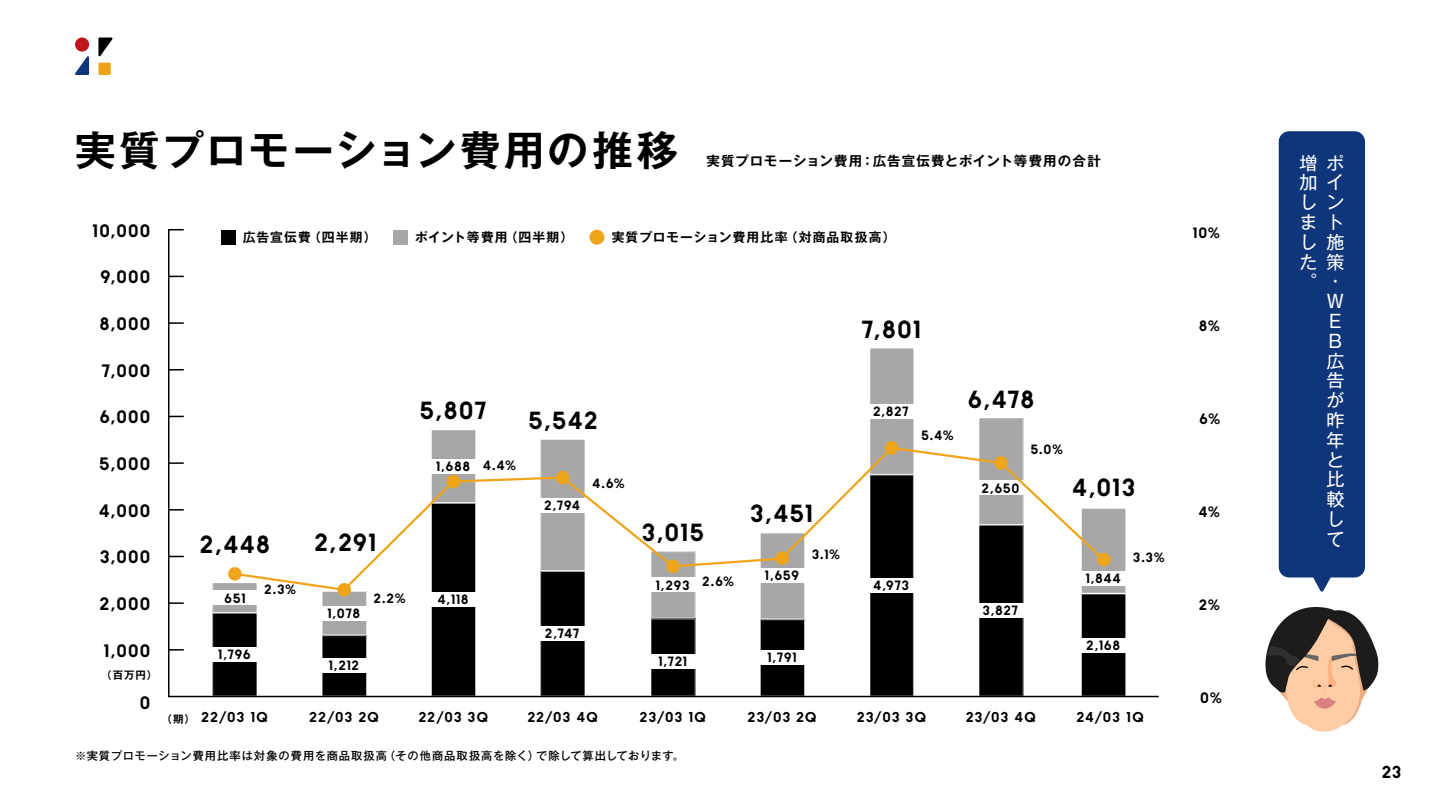
<style>
.page{position:relative;width:1440px;height:810px;background:#fff}
.page>*{position:absolute;margin:0;border:0;box-sizing:border-box;transform-origin:0 0}
.t1{font:700 41.25px "Gothic MB101 Pro De";letter-spacing:.06em;color:#000}
.t2{font:24.75px "ZOZO Gothic";letter-spacing:.075em;color:#000}
.t3{font:700 18px "ZOZO Gothic 005";letter-spacing:.105em;color:#000}
.t4{font:18px/19.8px "Gothic MB101 Pro";color:#fff;text-align:justify}
.t5{font:700 17.25px "ZOZO Gothic 005";color:#000}
.t6{font:15px "ZOZO Gothic";color:#000}
.t7{font:700 14.25px "ZOZO Gothic 005";letter-spacing:.105em;color:#000}
.t8{font:700 13.5px "Gothic MB101 Pro De";letter-spacing:.075em;color:#000}
.t9{font:13.42px "ZOZO Gothic";letter-spacing:.075em;color:#000}
.t10{font:700 12.83px "Gothic MB101 Pro De";letter-spacing:.085em;color:#000}
.t11{font:500 11.25px "Gothic MB101 Pro";letter-spacing:.075em;color:#000}
.t12{font:700 10.5px "Gothic MB101 Pro De";color:#000}
</style>
<div class="page">
<svg style="left:168px;top:229px;width:991px;height:469px"></svg>
<div style="left:201px;top:647px;width:68px;height:15px;background:#fff"></div>
<div style="left:589px;top:230px;width:15px;height:15px;background:#efa519;border-radius:50%"></div>
<div style="left:221px;top:230px;width:15px;height:15px;background:#000"></div>
<div style="left:393px;top:230px;width:15px;height:15px;background:#a7a7a7"></div>
<svg style="left:212px;top:348px;width:914px;height:349px"></svg>
<div style="left:1097px;top:553px;width:13px;height:13px;background:#efa519;border-radius:50%"></div>
<div style="left:228px;top:567px;width:14px;height:14px;background:#efa519;border-radius:50%"></div>
<div style="left:337px;top:583px;width:14px;height:14px;background:#efa519;border-radius:50%"></div>
<div style="left:447px;top:475px;width:13px;height:13px;background:#efa519;border-radius:50%"></div>
<div style="left:556px;top:471px;width:13px;height:13px;background:#efa519;border-radius:50%"></div>
<div style="left:666px;top:560px;width:14px;height:13px;background:#efa519;border-radius:50%"></div>
<div style="left:776px;top:551px;width:13px;height:14px;background:#efa519;border-radius:50%"></div>
<div style="left:885px;top:441px;width:13px;height:14px;background:#efa519;border-radius:50%"></div>
<div style="left:994px;top:456px;width:14px;height:14px;background:#efa519;border-radius:50%"></div>
<svg style="left:98px;top:63px;width:13px;height:12px"></svg>
<svg style="left:98px;top:38px;width:14px;height:18px"></svg>
<svg style="left:75px;top:38px;width:14px;height:37px"></svg>
<div style="left:1279px;top:131px;width:86px;height:461px;background:#0f367a"></div>
<svg style="left:1265px;top:606px;width:114px;height:126px"></svg>
<h1 class="t1" style="left:75px;top:116px;width:605px">実質プロモーション費用の推移</h1>
<p class="t8" style="left:706px;top:150px;width:396px">実質プロモーション費用：広告宣伝費とポイント等費用の合計</p>
<h3 class="t3" style="left:92px;top:219px;width:59px">10,000</h3>
<h3 class="t3" style="left:101px;top:266px;width:51px">9,000</h3>
<h3 class="t3" style="left:100px;top:312px;width:52px">8,000</h3>
<h3 class="t3" style="left:102px;top:359px;width:50px">7,000</h3>
<h3 class="t3" style="left:100px;top:406px;width:52px">6,000</h3>
<h3 class="t3" style="left:100px;top:452px;width:52px">5,000</h3>
<h3 class="t3" style="left:99px;top:499px;width:53px">4,000</h3>
<h3 class="t3" style="left:100px;top:546px;width:51px">3,000</h3>
<h3 class="t3" style="left:100px;top:593px;width:52px">2,000</h3>
<h3 class="t3" style="left:104px;top:639px;width:48px">1,000</h3>
<p class="t12" style="left:101px;top:666px;width:58px">（百万円）</p>
<p class="t10" style="left:243px;top:226px;width:135px">広告宣伝費（四半期）</p>
<p class="t10" style="left:415px;top:226px;width:160px">ポイント等費用（四半期）</p>
<p class="t10" style="left:612px;top:226px;width:285px">実質プロモーション費用比率（対商品取扱高）</p>
<h2 class="t2" style="left:861px;top:318px;width:60px">7,801</h2>
<h2 class="t2" style="left:420px;top:400px;width:68px">5,807</h2>
<h2 class="t2" style="left:529px;top:409px;width:70px">5,542</h2>
<p class="t9" style="left:873px;top:405px;width:37px">2,827</p>
<p class="t9" style="left:921px;top:429px;width:34px">5.4%</p>
<h2 class="t2" style="left:968px;top:388px;width:67px">6,478</h2>
<p class="t9" style="left:1031px;top:443px;width:34px">5.0%</p>
<p class="t9" style="left:436px;top:460px;width:35px">1,688</p>
<p class="t9" style="left:483px;top:459px;width:34px">4.4%</p>
<h2 class="t2" style="left:200px;top:533px;width:71px">2,448</h2>
<h2 class="t2" style="left:315px;top:532px;width:62px">2,291</h2>
<p class="t9" style="left:545px;top:499px;width:37px">2,794</p>
<p class="t9" style="left:592px;top:477px;width:34px">4.6%</p>
<h2 class="t2" style="left:642px;top:522px;width:63px">3,015</h2>
<h2 class="t2" style="left:751px;top:502px;width:63px">3,451</h2>
<p class="t9" style="left:812px;top:548px;width:30px">3.1%</p>
<p class="t9" style="left:982px;top:482px;width:39px">2,650</p>
<h2 class="t2" style="left:1073px;top:476px;width:64px">4,013</h2>
<p class="t9" style="left:1133px;top:552px;width:33px">3.3%</p>
<p class="t9" style="left:225px;top:592px;width:22px">651</p>
<p class="t9" style="left:264px;top:583px;width:33px">2.3%</p>
<p class="t9" style="left:327px;top:607px;width:34px">1,078</p>
<p class="t9" style="left:374px;top:592px;width:34px">2.2%</p>
<p class="t9" style="left:438px;top:593px;width:32px">4,118</p>
<p class="t9" style="left:656px;top:579px;width:35px">1,293</p>
<p class="t9" style="left:703px;top:575px;width:33px">2.6%</p>
<p class="t9" style="left:765px;top:569px;width:35px">1,659</p>
<p class="t9" style="left:874px;top:579px;width:37px">4,973</p>
<p class="t9" style="left:983px;top:604px;width:37px">3,827</p>
<p class="t9" style="left:1086px;top:572px;width:36px">1,844</p>
<p class="t9" style="left:218px;top:648px;width:34px">1,796</p>
<p class="t9" style="left:329px;top:660px;width:31px">1,212</p>
<p class="t9" style="left:545px;top:628px;width:36px">2,747</p>
<p class="t9" style="left:658px;top:655px;width:30px">1,721</p>
<p class="t9" style="left:768px;top:652px;width:30px">1,791</p>
<p class="t9" style="left:1087px;top:639px;width:35px">2,168</p>
<p class="t6" style="left:1193px;top:226px;width:29px">10%</p>
<p class="t6" style="left:1199px;top:319px;width:23px">8%</p>
<p class="t6" style="left:1199px;top:412px;width:22px">6%</p>
<p class="t6" style="left:1199px;top:505px;width:23px">4%</p>
<p class="t6" style="left:1199px;top:598px;width:23px">2%</p>
<h3 class="t3" style="left:140px;top:691px;width:11px">0</h3>
<p class="t6" style="left:1201px;top:691px;width:23px">0%</p>
<p class="t12" style="left:161px;top:710px;width:35px">（期）</p>
<p class="t7" style="left:202px;top:708px;width:68px">22/03 1Q</p>
<p class="t7" style="left:310px;top:708px;width:71px">22/03 2Q</p>
<p class="t7" style="left:419px;top:708px;width:71px">22/03 3Q</p>
<p class="t7" style="left:528px;top:708px;width:72px">22/03 4Q</p>
<p class="t7" style="left:640px;top:708px;width:67px">23/03 1Q</p>
<p class="t7" style="left:748px;top:708px;width:70px">23/03 2Q</p>
<p class="t7" style="left:857px;top:708px;width:70px">23/03 3Q</p>
<p class="t7" style="left:966px;top:708px;width:71px">23/03 4Q</p>
<p class="t7" style="left:1077px;top:708px;width:68px">24/03 1Q</p>
<p class="t11" style="left:75px;top:746px;width:611px">※実質プロモーション費用比率は対象の費用を商品取扱高（その他商品取扱高を除く）で除して算出しております。</p>
<h3 class="t4" style="left:1299px;top:150px;width:18px">増加しました。</h3>
<h3 class="t4" style="left:1326px;top:150px;width:19px;text-align:left">ポイント施策・<br>W<br>E<br>B広告が昨年と比較して</h3>
<p class="t5" style="left:1382px;top:761px;width:20px">23</p>
</div>
